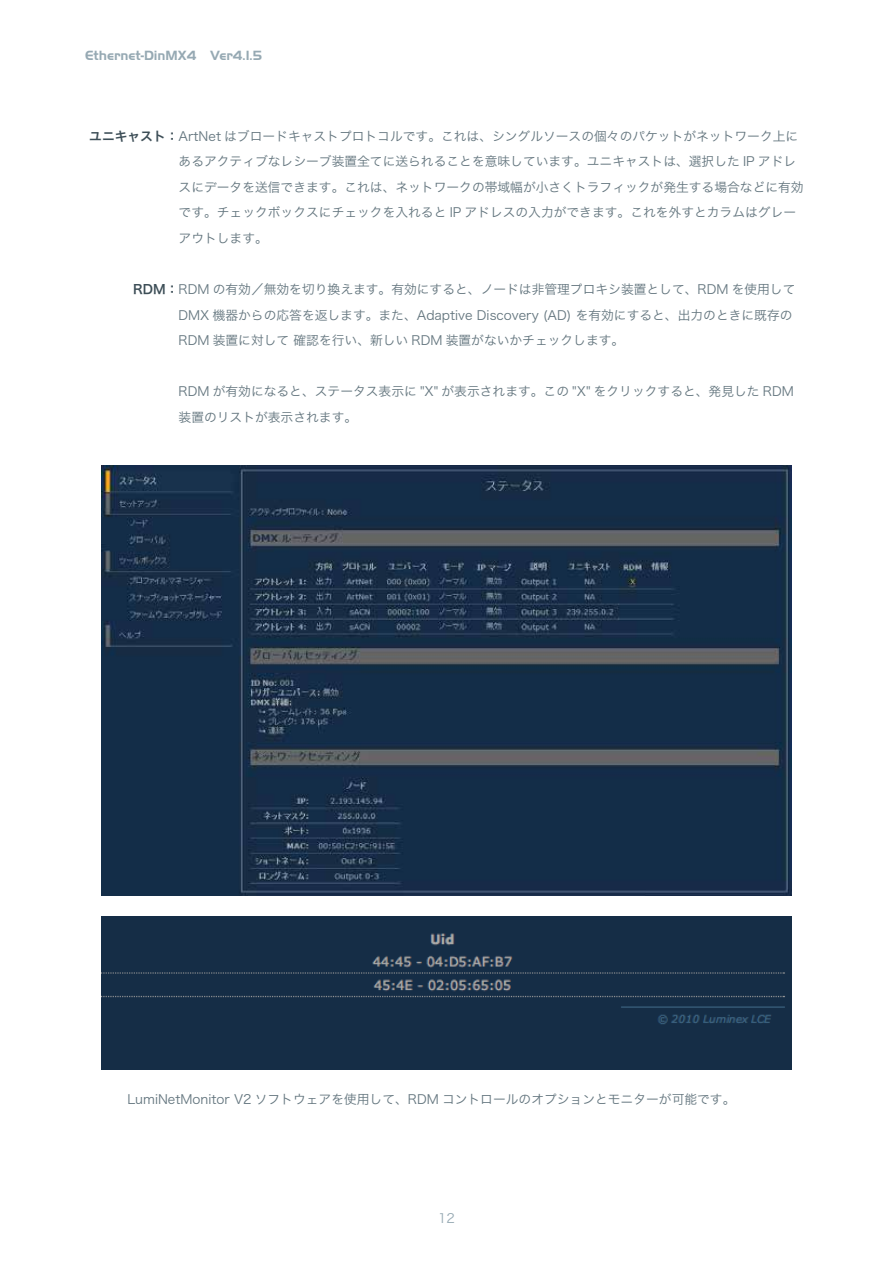
<style>
.page{position:relative;width:893px;height:1263px;background:#fff}
.page>*{position:absolute;margin:0;border:0;box-sizing:border-box;transform-origin:0 0}
.t1{font:700 13.8px "Handel Got D";color:#96a9b3}
.t2{font:12.75px/25.5px "Hira Kaku Pro W3";color:#63757e}
.t3{font:12.75px "Hira Kaku Pro W3";color:#96a9b3}
.s1{font-family:"Hira Kaku Pro W6";color:#3d4e57}
</style>
<div class="page">
<img style="left:101px;top:466px;width:691px;height:429px">
<div style="left:101px;top:916px;width:691px;height:154px;background:#152d46"></div>
<p class="t1" style="left:85px;top:48px;width:179px">Ethernet-DinMX4 Ver4.1.5</p>
<p class="t2" style="left:89px;top:122px;width:710px"><span class="s1">ユニキャスト：</span>ArtNet はブロードキャストプロトコルです。これは、シングルソースの個々のパケットがネットワーク上に</p>
<p class="t2" style="left:179px;top:148px;width:627px">あるアクティブなレシーブ装置全てに送られることを意味しています。ユニキャストは、選択した IP アドレスにデータを送信できます。これは、ネットワークの帯域幅が小さくトラフィックが発生する場合などに有効です。チェックボックスにチェックを入れると IP アドレスの入力ができます。これを外すとカラムはグレーアウトします。</p>
<p class="t2" style="left:133px;top:276px;width:664px"><span class="s1">RDM：</span>RDM の有効／無効を切り換えます。有効にすると、ノードは非管理プロキシ装置として、RDM を使用して</p>
<p class="t2" style="left:179px;top:301px;width:615px">DMX 機器からの応答を返します。また、Adaptive Discovery (AD) を有効にすると、出力のときに既存の<br>RDM 装置に対して 確認を行い、新しい RDM 装置がないかチェックします。</p>
<p class="t2" style="left:179px;top:378px;width:617px">RDM が有効になると、ステータス表示に "X" が表示されます。この "X" をクリックすると、発見した RDM装置のリストが表示されます。</p>
<p class="t2" style="left:128px;top:1086px;width:609px">LumiNetMonitor V2 ソフトウェアを使用して、RDM コントロールのオプションとモニターが可能です。</p>
<p class="t3" style="left:438px;top:1207px;width:18px">12</p>
</div>
